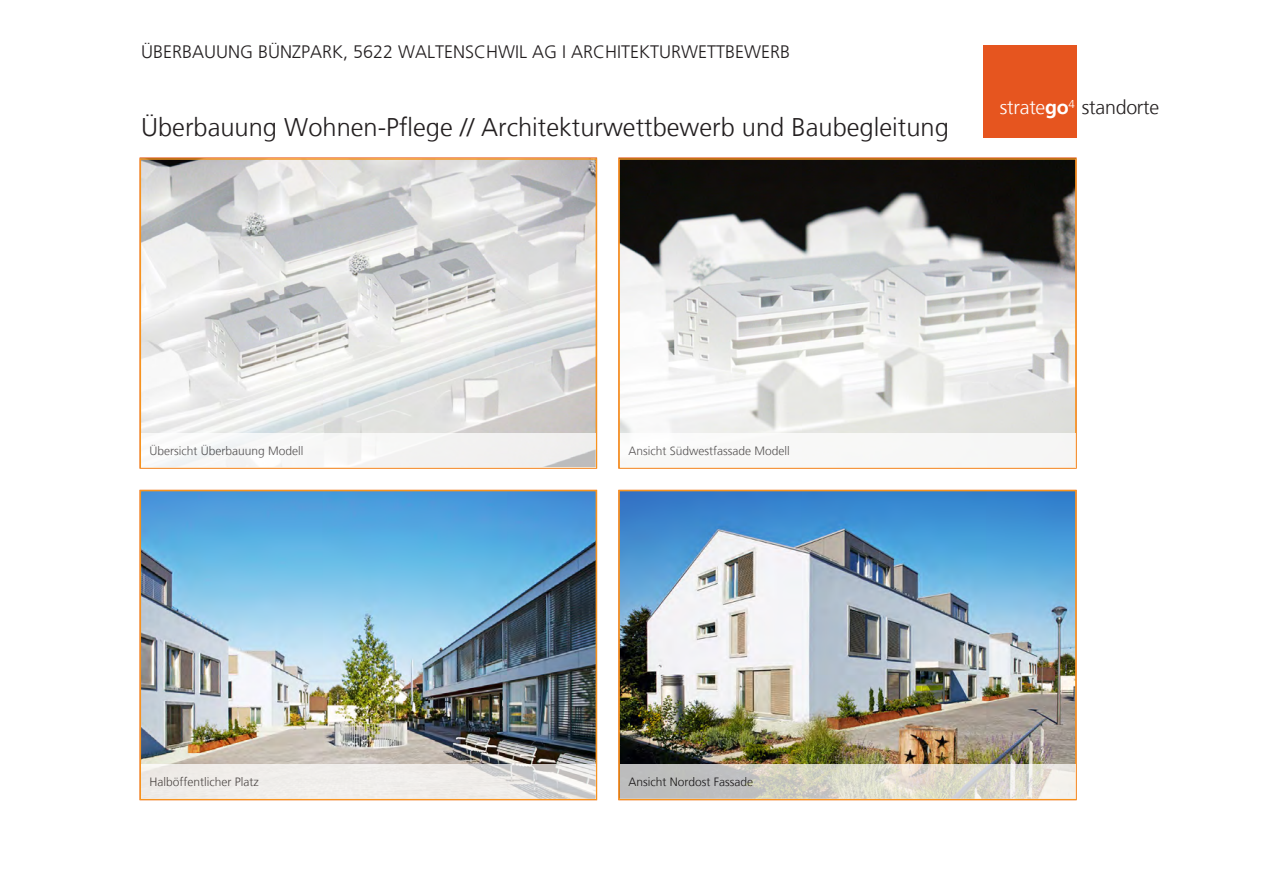
<style>
.page{position:relative;width:1263px;height:893px;background:#fff}
.page>*{position:absolute;margin:0;border:0;box-sizing:border-box;transform-origin:0 0}
.TITEL____Haupttitel{font:300 25.5px "Frutiger LT";color:#231f20}
.t1{font:300 19.65px "Frutiger LT";letter-spacing:-.015em;color:#231f20}
.TITEL____Untertitel{font:300 18px "Frutiger LT";color:#231f20}
.t2{font:300 12px "Frutiger LT";color:#231f20}
.s1{color:#fff}
.s2{font-weight:700;color:#fff}
</style>
<div class="page">
<div style="left:983px;top:45px;width:93px;height:93px;background:#e6551f"></div>
<img style="left:143px;top:493px;width:451px;height:272px">
<div style="left:140px;top:490px;width:457px;height:310px;border:2px solid #f7931d"></div>
<img style="left:621px;top:493px;width:452px;height:272px">
<div style="left:618px;top:490px;width:458px;height:310px;border:2px solid #f7931d"></div>
<img style="left:143px;top:161px;width:451px;height:272px">
<div style="left:140px;top:158px;width:457px;height:311px;border:2px solid #f7931d"></div>
<img style="left:621px;top:161px;width:452px;height:272px">
<div style="left:618px;top:158px;width:458px;height:311px;border:2px solid #f7931d"></div>
<div style="left:141px;top:433px;width:455px;height:34px;background:#f3f4f5"></div>
<div style="left:620px;top:433px;width:455px;height:34px;background:#f8f8f7"></div>
<svg style="left:141px;top:765px;width:455px;height:34px;background:#eae8e5"></svg>
<svg style="left:620px;top:765px;width:455px;height:34px;background:#d4d2c9"></svg>
<p class="TITEL____Untertitel" style="left:141px;top:41px;width:651px">ÜBERBAUUNG BÜNZPARK, 5622 WALTENSCHWIL AG I ARCHITEKTURWETTBEWERB</p>
<p class="TITEL____Haupttitel" style="left:141px;top:113px;width:809px">Überbauung Wohnen-Pflege // Architekturwettbewerb und Baubegleitung</p>
<h2 class="t1" style="left:1000px;top:96px;width:161px"><span class="s1">strate</span><span class="s2">go</span><sup>4</sup> standorte</h2>
<p class="t2" style="left:150px;top:444px;width:156px">Übersicht Überbauung Modell</p>
<p class="t2" style="left:628px;top:444px;width:163px">Ansicht Südwestfassade Modell</p>
<p class="t2" style="left:150px;top:444px;width:47px">Situat on</p>
<p class="t2" style="left:628px;top:444px;width:37px">Modell</p>
<p class="t2" style="left:150px;top:775px;width:111px">Halböffentlicher Platz</p>
<p class="t2" style="left:628px;top:775px;width:126px">Ansicht Nordost Fassade</p>
<p class="t2" style="left:150px;top:776px;width:122px">Grundrisse Erdgeschoss</p>
<p class="t2" style="left:628px;top:776px;width:74px">Foto Innenhof</p>
</div>
